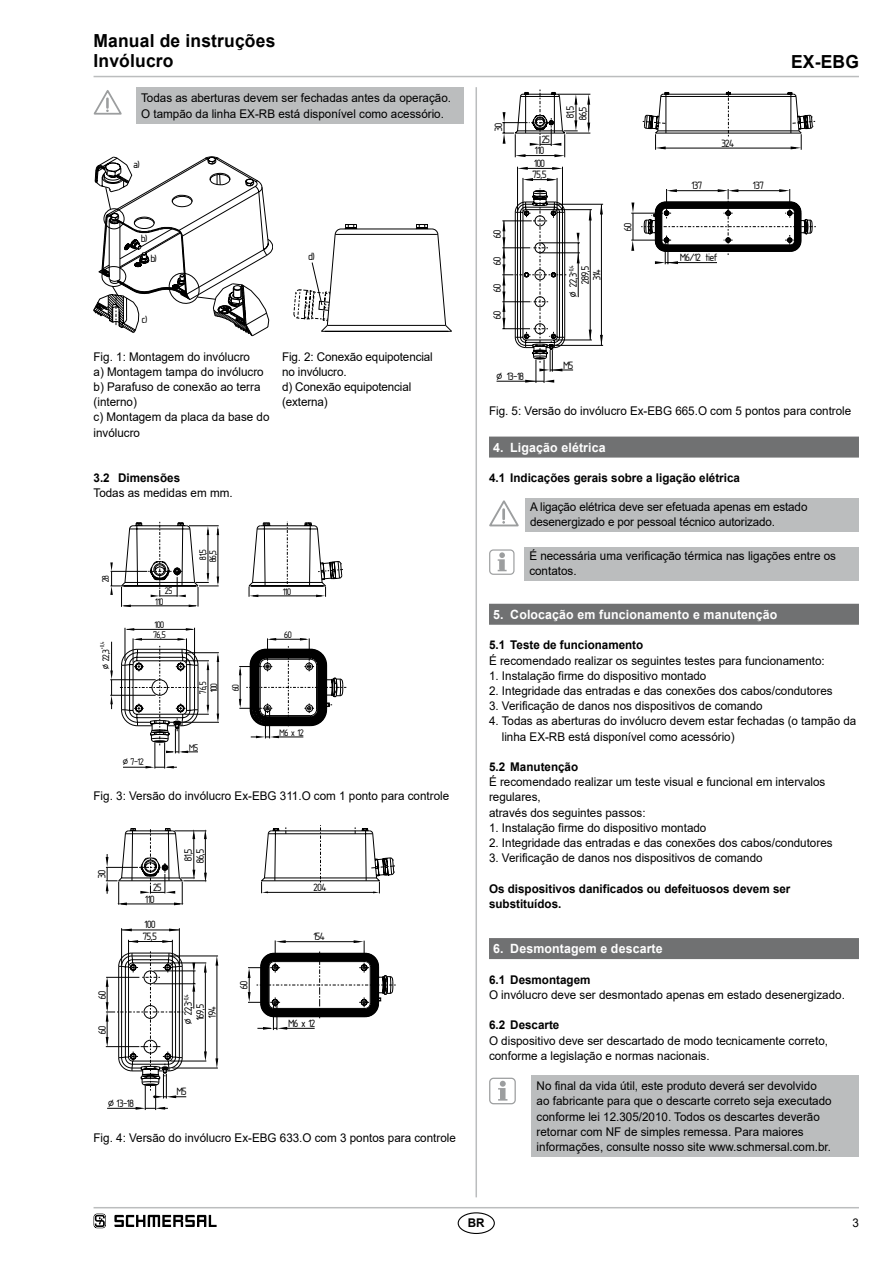
<style>
.page{position:relative;width:893px;height:1263px;background:#fff}
.page>*{position:absolute;margin:0;border:0;box-sizing:border-box;transform-origin:0 0}
.t1{font:700 18px/20.2px "Arial";letter-spacing:.01em;color:#000}
.t2{font:16.5px/12px "Isonorm 3098";letter-spacing:-.04em;color:#000}
.t3{font:14.85px/23.5px "Isonorm 3098";letter-spacing:-.04em;color:#000}
.t4{font:700 12.75px "Arial";letter-spacing:.01em;color:#fff}
.t5{font:12px/15.1px "Arial";color:#000}
.t6{font:700 12px/15.1px "Arial";color:#000}
</style>
<div class="page">
<hr style="left:94px;top:1207px;width:765px;height:1px;background:#bbbdbe">
<hr style="left:94px;top:76px;width:765px;height:1px;background:#bbbdbe">
<hr style="left:475px;top:87px;width:2px;height:1110px;background:#bbbdbe">
<div style="left:458px;top:1212px;width:37px;height:22px;border:1px solid #000;border-radius:50%"></div>
<div style="left:136px;top:87px;width:327px;height:36px;background:#bbbdbe"></div>
<svg style="left:94px;top:90px;width:28px;height:25px"></svg>
<svg style="left:94px;top:156px;width:179px;height:180px"></svg>
<svg style="left:294px;top:224px;width:158px;height:108px"></svg>
<svg style="left:110px;top:521px;width:236px;height:247px"></svg>
<svg style="left:106px;top:825px;width:290px;height:285px"></svg>
<div style="left:489px;top:437px;width:370px;height:21px;background:#707172"></div>
<div style="left:489px;top:604px;width:370px;height:21px;background:#707172"></div>
<div style="left:489px;top:938px;width:370px;height:21px;background:#707172"></div>
<hr style="left:497px;top:381px;width:47px;height:1px;background:#000">
<svg style="left:502px;top:90px;width:314px;height:293px"></svg>
<div style="left:525px;top:498px;width:334px;height:33px;background:#bbbdbe"></div>
<svg style="left:489px;top:500px;width:30px;height:27px"></svg>
<div style="left:524px;top:547px;width:335px;height:34px;background:#bbbdbe"></div>
<svg style="left:498px;top:552px;width:9px;height:19px"></svg>
<div style="left:489px;top:549px;width:25px;height:26px;border:1px solid #9c9e9f;border-radius:4px"></div>
<div style="left:531px;top:1075px;width:328px;height:82px;background:#bbbdbe"></div>
<svg style="left:498px;top:1081px;width:9px;height:19px"></svg>
<div style="left:489px;top:1078px;width:27px;height:26px;border:1px solid #9c9e9f;border-radius:4px"></div>
<svg style="left:94px;top:1213px;width:12px;height:15px"></svg>
<svg style="left:114px;top:1215px;width:103px;height:12px"></svg>
<h1 class="t1" style="left:94px;top:31px;width:183px">Manual de instruções<br>Invólucro</h1>
<p class="t5" style="left:141px;top:90px;width:311px">Todas as aberturas devem ser fechadas antes da operação.<br>O tampão da linha EX-RB está disponível como acessório.</p>
<h2 class="t2" style="left:134px;top:157px;width:8px">a)</h2>
<h2 class="t2" style="left:142px;top:230px;width:8px">b)</h2>
<h2 class="t2" style="left:151px;top:250px;width:8px">b)</h2>
<h2 class="t2" style="left:142px;top:312px;width:7px">c)</h2>
<h2 class="t2" style="left:309px;top:249px;width:8px">d)</h2>
<p class="t5" style="left:94px;top:349px;width:177px">Fig. 1: Montagem do invólucro<br>a) Montagem tampa do invólucro b) Parafuso de conexão ao terra (interno)<br>c) Montagem da placa da base do invólucro</p>
<p class="t5" style="left:282px;top:349px;width:152px">Fig. 2: Conexão equipotencial no invólucro.<br>d) Conexão equipotencial (externa)</p>
<p class="t6" style="left:94px;top:471px;width:88px">3.2 Dimensões</p>
<p class="t5" style="left:94px;top:486px;width:141px">Todas as medidas em mm.</p>
<p class="t3" style="left:92px;top:582px;width:9px;rotate:-90deg">28</p>
<p class="t3" style="left:92px;top:669px;width:29px;rotate:-90deg">¤ 22,3<sup>+0,4</sup></p>
<p class="t3" style="left:165px;top:577px;width:9px">25</p>
<p class="t3" style="left:155px;top:588px;width:11px">110<br>100</p>
<p class="t3" style="left:153px;top:621px;width:14px">76,5</p>
<p class="t3" style="left:189px;top:560px;width:13px;rotate:-90deg">81,5</p>
<p class="t3" style="left:199px;top:562px;width:14px;rotate:-90deg">86,5</p>
<p class="t3" style="left:196px;top:694px;width:14px;line-height:10.9px;rotate:-90deg">76,5<br>100</p>
<p class="t3" style="left:222px;top:691px;width:9px;rotate:-90deg">60</p>
<p class="t3" style="left:123px;top:748px;width:23px">¤ 7–12</p>
<p class="t3" style="left:189px;top:734px;width:11px">M5</p>
<p class="t3" style="left:283px;top:578px;width:10px">110</p>
<p class="t3" style="left:285px;top:621px;width:9px">60</p>
<p class="t3" style="left:280px;top:719px;width:26px">M6 x 12</p>
<p class="t5" style="left:94px;top:789px;width:357px">Fig. 3: Versão do invólucro Ex-EBG 311.O com 1 ponto para controle</p>
<h2 class="t2" style="left:94px;top:878px;width:10px;rotate:-90deg">30</h2>
<h2 class="t2" style="left:94px;top:999px;width:10px;rotate:-90deg">60</h2>
<h2 class="t2" style="left:94px;top:1033px;width:10px;rotate:-90deg">60</h2>
<h2 class="t2" style="left:153px;top:879px;width:10px">25</h2>
<h2 class="t2" style="left:145px;top:884px;width:13px;line-height:25.8px">110<br>100</h2>
<h2 class="t2" style="left:143px;top:928px;width:16px">75,5</h2>
<h2 class="t2" style="left:180px;top:863px;width:16px;rotate:-90deg">81,5<br>86,5</h2>
<h2 class="t2" style="left:180px;top:1024px;width:32px;rotate:-90deg">¤ 22,3<sup>+0,4<br></sup>169,5<br>194</h2>
<h2 class="t2" style="left:108px;top:1095px;width:28px">¤ 13–18</h2>
<h2 class="t2" style="left:177px;top:1084px;width:12px">M5</h2>
<h2 class="t2" style="left:236px;top:989px;width:10px;rotate:-90deg">60</h2>
<h2 class="t2" style="left:314px;top:879px;width:15px">204</h2>
<h2 class="t2" style="left:314px;top:929px;width:13px">154</h2>
<h2 class="t2" style="left:289px;top:1015px;width:29px">M6 x 12</h2>
<p class="t5" style="left:94px;top:1130px;width:364px">Fig. 4: Versão do invólucro Ex-EBG 633.O com 3 pontos para controle</p>
<h2 class="t2" style="left:490px;top:131px;width:10px;rotate:-90deg">30</h2>
<h2 class="t2" style="left:542px;top:131px;width:10px">25</h2>
<h2 class="t2" style="left:534px;top:143px;width:13px">110<br>100</h2>
<h2 class="t2" style="left:533px;top:166px;width:16px">75,5</h2>
<h2 class="t2" style="left:562px;top:120px;width:16px;line-height:12.6px;rotate:-90deg">81,5<br>86,5</h2>
<h2 class="t2" style="left:489px;top:238px;width:10px;rotate:-90deg">60</h2>
<h2 class="t2" style="left:489px;top:265px;width:10px;rotate:-90deg">60</h2>
<h2 class="t2" style="left:489px;top:292px;width:10px;rotate:-90deg">60</h2>
<h2 class="t2" style="left:489px;top:319px;width:10px;rotate:-90deg">60</h2>
<h2 class="t2" style="left:497px;top:368px;width:29px">¤ 13–18</h2>
<h2 class="t2" style="left:565px;top:297px;width:34px;rotate:-90deg">¤ 22,3<sup>+0,4</sup></h2>
<h2 class="t2" style="left:577px;top:284px;width:20px;rotate:-90deg">289,5</h2>
<h2 class="t2" style="left:589px;top:280px;width:13px;rotate:-90deg">314</h2>
<h2 class="t2" style="left:564px;top:357px;width:12px">M5</h2>
<h2 class="t2" style="left:620px;top:231px;width:10px;rotate:-90deg">60</h2>
<h2 class="t2" style="left:722px;top:135px;width:15px">324</h2>
<h2 class="t2" style="left:692px;top:178px;width:13px">137</h2>
<h2 class="t2" style="left:753px;top:178px;width:13px">137</h2>
<h2 class="t2" style="left:680px;top:249px;width:39px">M6/12 tief</h2>
<h1 class="t1" style="left:791px;top:52px;width:69px">EX-EBG</h1>
<p class="t5" style="left:489px;top:403px;width:364px">Fig. 5: Versão do invólucro Ex-EBG 665.O com 5 pontos para controle</p>
<p class="t4" style="left:493px;top:438px;width:114px">4. Ligação elétrica</p>
<p class="t6" style="left:489px;top:471px;width:252px">4.1 Indicações gerais sobre a ligação elétrica</p>
<p class="t5" style="left:530px;top:499px;width:279px">A ligação elétrica deve ser efetuada apenas em estado desenergizado e por pessoal técnico autorizado.</p>
<p class="t5" style="left:529px;top:548px;width:308px">É necessária uma verificação térmica nas ligações entre os contatos.</p>
<p class="t4" style="left:493px;top:606px;width:286px">5. Colocação em funcionamento e manutenção</p>
<p class="t6" style="left:489px;top:638px;width:156px">5.1 Teste de funcionamento</p>
<p class="t5" style="left:489px;top:653px;width:337px">É recomendado realizar os seguintes testes para funcionamento:</p>
<p class="t5" style="left:489px;top:668px;width:219px">1. Instalação firme do dispositivo montado</p>
<p class="t5" style="left:489px;top:683px;width:345px">2. Integridade das entradas e das conexões dos cabos/condutores</p>
<p class="t5" style="left:489px;top:698px;width:275px">3. Verificação de danos nos dispositivos de comando</p>
<p class="t5" style="left:502px;top:713px;width:356px;text-indent:-13px">4. Todas as aberturas do invólucro devem estar fechadas (o tampão da linha EX-RB está disponível como acessório)</p>
<p class="t6" style="left:489px;top:759px;width:91px">5.2 Manutenção</p>
<p class="t5" style="left:489px;top:774px;width:338px">É recomendado realizar um teste visual e funcional em intervalos regulares,<br>através dos seguintes passos:</p>
<p class="t5" style="left:489px;top:820px;width:219px">1. Instalação firme do dispositivo montado</p>
<p class="t5" style="left:489px;top:835px;width:345px">2. Integridade das entradas e das conexões dos cabos/condutores</p>
<p class="t5" style="left:489px;top:850px;width:275px">3. Verificação de danos nos dispositivos de comando</p>
<p class="t6" style="left:489px;top:881px;width:303px">Os dispositivos danificados ou defeituosos devem ser substituídos.</p>
<p class="t4" style="left:493px;top:940px;width:171px">6. Desmontagem e descarte</p>
<p class="t6" style="left:489px;top:972px;width:103px">6.1 Desmontagem</p>
<p class="t5" style="left:489px;top:987px;width:357px">O invólucro deve ser desmontado apenas em estado desenergizado.</p>
<p class="t6" style="left:489px;top:1018px;width:72px">6.2 Descarte</p>
<p class="t5" style="left:489px;top:1033px;width:341px">O dispositivo deve ser descartado de modo tecnicamente correto, conforme a legislação e normas nacionais.</p>
<p class="t5" style="left:537px;top:1078px;width:297px">No final da vida útil, este produto deverá ser devolvido ao fabricante para que o descarte correto seja executado conforme lei 12.305/2010. Todos os descartes deverão retornar com NF de simples remessa. Para maiores informações, consulte nosso site www.schmersal.com.br.</p>
<p class="t6" style="left:468px;top:1215px;width:18px">BR</p>
<p class="t5" style="left:852px;top:1215px;width:8px">3</p>
</div>
